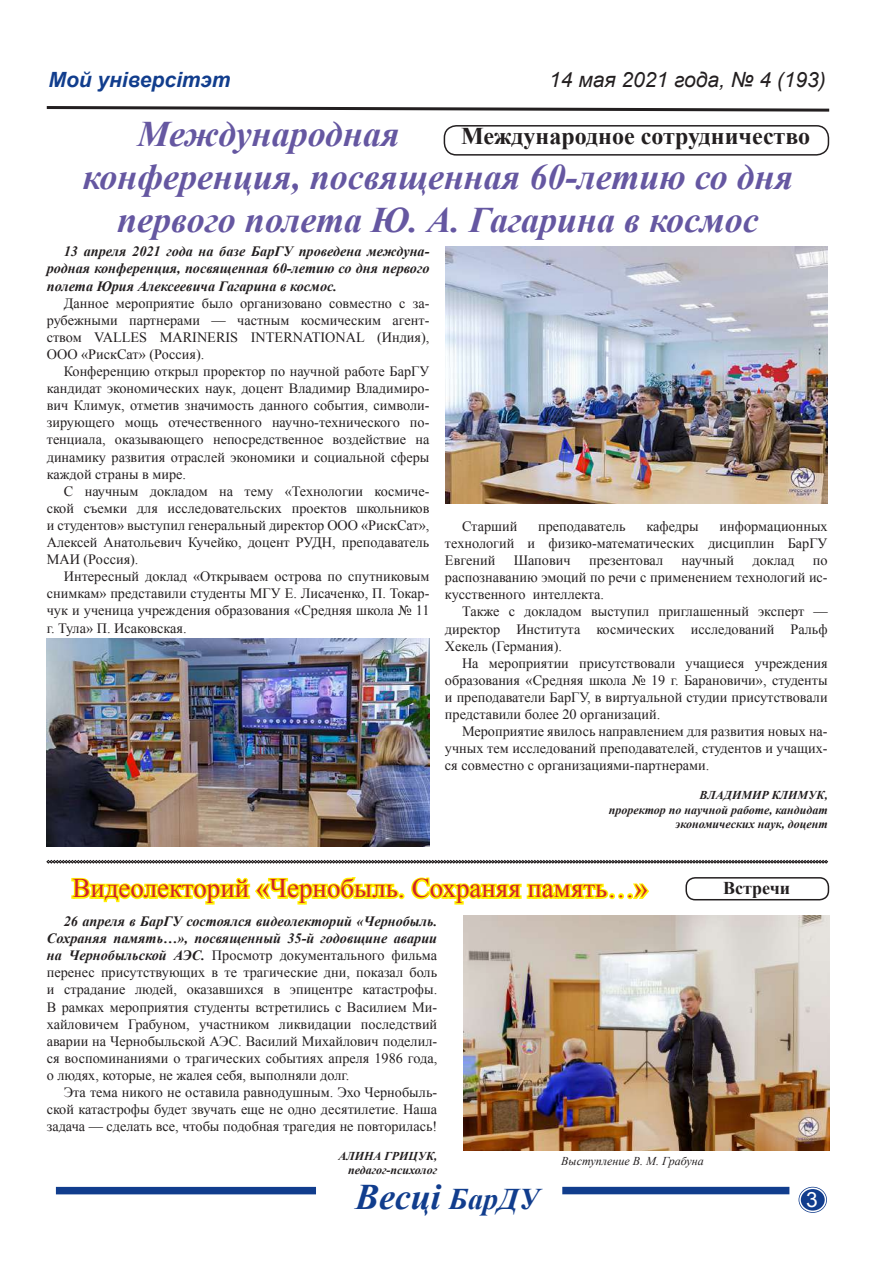
<style>
.page{position:relative;width:893px;height:1263px;background:#fff}
.page>*{position:absolute;margin:0;border:0;box-sizing:border-box;transform-origin:0 0}
.t1{font:italic 700 36px "Times New Roman";color:#6557a1}
.t2{font:italic 700 36px "Times New Roman";color:#113d8d}
.t3{font:27px "Times New Roman";color:#d1232a}
.t4{font:700 24px "Times New Roman";color:#231f20}
.t5{font:italic 21px "Arial";color:#231f20}
.t6{font:italic 700 21px "Arial";color:#113d8d}
.t7{font:21px "Arial";color:#fff}
.t8{font:700 18px "Times New Roman";color:#231f20}
.t9{font:14.25px/17.1px "Times New Roman";color:#231f20;text-align:justify}
.t10{font:italic 700 14.25px/17.1px "Times New Roman";color:#231f20;text-align:justify}
.t11{font:italic 700 12px/14.4px "Times New Roman";color:#231f20;text-align:right}
.t12{font:italic 12px "Times New Roman";color:#231f20}
.s1{font-weight:700;font-style:italic}
.s2{font-size:30px}
</style>
<div class="page">
<svg style="left:46px;top:106px;width:784px;height:6px"></svg>
<div style="left:685px;top:877px;width:144px;height:23px;border:2px solid #231f20;border-radius:9px"></div>
<div style="left:444px;top:125px;width:385px;height:31px;border:2px solid #231f20;border-radius:12px"></div>
<svg style="left:47px;top:860px;width:781px;height:3px;background:#5c5959"></svg>
<div style="left:56px;top:1187px;width:260px;height:7px;background:#113d8d"></div>
<div style="left:562px;top:1187px;width:227px;height:7px;background:#113d8d"></div>
<svg style="left:798px;top:1187px;width:29px;height:26px"></svg>
<div style="left:796px;top:1184px;width:33px;height:31px;border:1px solid #fff;border-radius:50%"></div>
<div style="left:799px;top:1187px;width:27px;height:25px;border:1px solid #fff;border-radius:50%"></div>
<img style="left:445px;top:247px;width:383px;height:257px">
<img style="left:47px;top:639px;width:382px;height:207px">
<svg style="left:71px;top:877px;width:579px;height:28px"></svg>
<img style="left:463px;top:915px;width:366px;height:235px">
<h3 class="t6" style="left:49px;top:65px;width:183px">Мой універсітэт</h3>
<h3 class="t5" style="left:549px;top:66px;width:278px">14 мая 2021 года, № 4 (193)</h3>
<h1 class="t1" style="left:138px;top:108px;width:264px">Международная</h1>
<h1 class="t1" style="left:83px;top:152px;width:712px">конференция, посвященная 60-летию со дня</h1>
<h1 class="t1" style="left:117px;top:195px;width:643px">первого полета Ю. А. Гагарина в космос</h1>
<p class="t10" style="left:47px;top:243px;width:384px;text-indent:17px">13 апреля 2021 года на базе БарГУ проведена междуна&shy;родная конференция, посвященная 60-летию со дня первого полета Юрия Алексеевича Гагарина в космос.</p>
<p class="t9" style="left:47px;top:294px;width:384px;text-indent:17px">Данное мероприятие было организовано совместно с за&shy;рубежными партнерами — частным космическим агент&shy;ством VALLES MARINERIS INTERNATIONAL (Индия), ООО «РискСат» (Россия).</p>
<p class="t9" style="left:47px;top:362px;width:384px;text-indent:17px">Конференцию открыл проректор по научной работе БарГУ кандидат экономических наук, доцент Владимир Владимиро&shy;вич Климук, отметив значимость данного события, символи&shy;зирующего мощь отечественного научно-технического по&shy;тенциала, оказывающего непосредственное воздействие на динамику развития отраслей экономики и социальной сферы каждой страны в мире.</p>
<p class="t9" style="left:47px;top:482px;width:384px;text-indent:17px">С научным докладом на тему «Технологии космиче&shy;ской съемки для исследовательских проектов школьников и студентов» выступил генеральный директор ООО «РискСат», Алексей Анатольевич Кучейко, доцент РУДН, преподаватель МАИ (Россия).</p>
<p class="t9" style="left:47px;top:568px;width:384px;text-indent:17px">Интересный доклад «Открываем острова по спутниковым снимкам» представили студенты МГУ Е. Лисаченко, П. Токар&shy;чук и ученица учреждения образования «Средняя школа № 11 г. Тула» П. Исаковская.</p>
<h3 class="t4" style="left:461px;top:120px;width:351px">Международное сотрудничество</h3>
<p class="t9" style="left:445px;top:517px;width:384px;text-indent:275px">информационных технологий и физико-математических дисциплин БарГУ Евгений</p>
<p class="t9" style="left:462px;top:517px;width:57px">Старший</p>
<p class="t9" style="left:538px;top:517px;width:89px">преподаватель</p>
<p class="t9" style="left:646px;top:517px;width:54px">кафедры</p>
<p class="t9" style="left:514px;top:552px;width:58px">Шапович</p>
<p class="t9" style="left:589px;top:552px;width:76px">презентовал</p>
<p class="t9" style="left:682px;top:552px;width:54px">научный</p>
<p class="t9" style="left:752px;top:552px;width:43px">доклад</p>
<p class="t9" style="left:445px;top:552px;width:384px;text-indent:368px">по распознаванию эмоций по речи с применением технологий ис&shy;кусственного интеллекта.</p>
<p class="t9" style="left:445px;top:603px;width:384px;text-indent:17px">Также с докладом выступил приглашенный эксперт — директор Института космических исследований Ральф Хекель (Германия).</p>
<p class="t9" style="left:445px;top:654px;width:384px;text-indent:17px">На мероприятии присутствовали учащиеся учреждения образования «Средняя школа № 19 г. Барановичи», студенты и преподаватели БарГУ, в виртуальной студии присутствовали представили более 20 организаций.</p>
<p class="t9" style="left:445px;top:723px;width:384px;text-indent:17px">Мероприятие явилось направлением для развития новых на&shy;учных тем исследований преподавателей, студентов и учащих&shy;ся совместно с организациями-партнерами.</p>
<p class="t11" style="left:609px;top:787px;width:220px">ВЛАДИМИР КЛИМУК,<br>проректор по научной работе, кандидат экономических наук, доцент</p>
<h2 class="t3" style="left:72px;top:870px;width:577px">Видеолекторий «Чернобыль. Сохраняя память…»</h2>
<p class="t9" style="left:47px;top:912px;width:392px;text-indent:17px"><span class="s1">26 апреля в БарГУ состоялся видеолекторий «Чернобыль.<br>Сохраняя память…», посвященный 35-й годовщине аварии на Чернобыльской АЭС.</span> Просмотр документального фильма перенес присутствующих в те трагические дни, показал боль и страдание людей, оказавшихся в эпицентре катастрофы.<br>В рамках мероприятия студенты встретились с Василием Ми&shy;хайловичем Грабуном, участником ликвидации последствий аварии на Чернобыльской АЭС. Василий Михайлович поделил&shy;ся воспоминаниями о трагических событиях апреля 1986 года, о людях, которые, не жалея себя, выполняли долг.</p>
<p class="t9" style="left:47px;top:1083px;width:392px;text-indent:17px">Эта тема никого не оставила равнодушным. Эхо Чернобыль&shy;ской катастрофы будет звучать еще не одно десятилетие. Наша задача — сделать все, чтобы подобная трагедия не повторилась!</p>
<p class="t11" style="left:339px;top:1148px;width:100px">АЛИНА ГРИЦУК, педагог-психолог</p>
<p class="t12" style="left:561px;top:1153px;width:144px">Выступление В. М. Грабуна</p>
<p class="t8" style="left:723px;top:875px;width:69px">Встречи</p>
<h1 class="t2" style="left:355px;top:1172px;width:186px">Весці <span class="s2">БарДУ</span></h1>
<h3 class="t7" style="left:806px;top:1186px;width:13px">3</h3>
</div>
